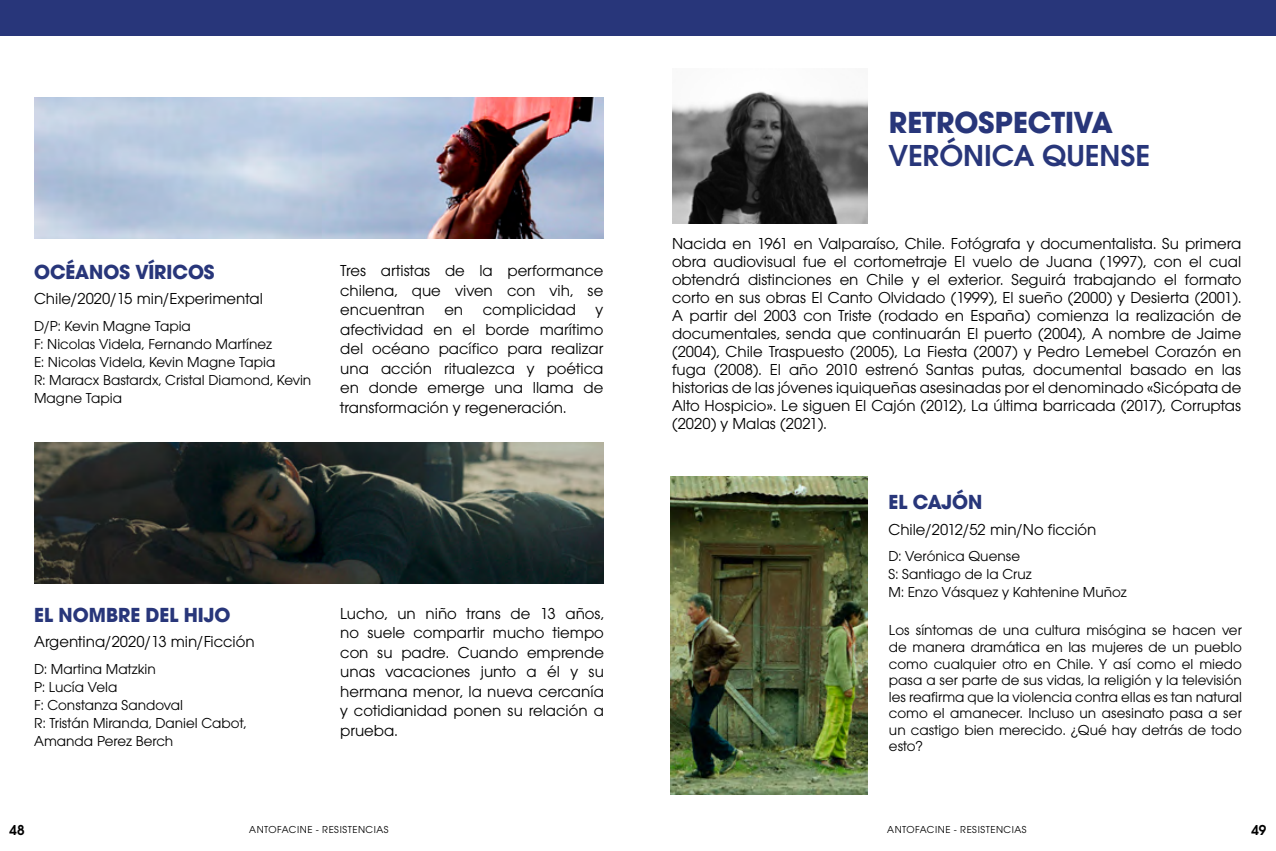
<style>
.page{position:relative;width:1276px;height:851px;background:#fff}
.page>*{position:absolute;margin:0;border:0;box-sizing:border-box;transform-origin:0 0}
.t1{font:600 31.5px "Avant Gard EF";color:#28367a}
.t2{font:700 31.5px "Avant Gard EF";color:#28367a}
.t3{font:700 21px "Avant Gard EF";color:#28367a}
.t4{font:16.5px/19.5px "Avant Gard EF";color:#000;text-align:justify}
.t5{font:15px/18px "Avant Gard EF";color:#000}
.t6{font:600 15px "Avant Gard EF";color:#000}
.t7{font:10.5px "Avant Gard EF";letter-spacing:.05em;color:#000}
</style>
<div class="page">
<img style="left:672px;top:91px;width:195px;height:132px">
<div style="left:0;top:0;width:1276px;height:36px;background:#28367a"></div>
<img style="left:670px;top:476px;width:197px;height:318px">
<img style="left:34px;top:97px;width:570px;height:141px">
<img style="left:34px;top:442px;width:570px;height:141px">
<p class="t3" style="left:34px;top:259px;width:182px">OCÉANOS VÍRICOS</p>
<p class="t4" style="left:34px;top:289px;width:230px">Chile/2020/15 min/Experimental</p>
<p class="t5" style="left:34px;top:317px;width:279px">D/P: Kevin Magne Tapia<br>F: Nicolas Videla, Fernando Martínez<br>E: Nicolas Videla, Kevin Magne Tapia<br>R: Maracx Bastardx, Cristal Diamond, Kevin<br>Magne Tapia</p>
<p class="t4" style="left:340px;top:261px;width:265px">Tres artistas de la performance chilena, que viven con vih, se encuentran en complicidad y afectividad en el borde marítimo del océano pacífico para realizar una acción ritualezca y poética en donde emerge una llama de transformación y regeneración.</p>
<p class="t3" style="left:34px;top:602px;width:198px">EL NOMBRE DEL HIJO</p>
<p class="t4" style="left:34px;top:631px;width:222px">Argentina/2020/13 min/Ficción</p>
<p class="t5" style="left:34px;top:659px;width:214px">D: Martina Matzkin<br>P: Lucía Vela<br>F: Constanza Sandoval<br>R: Tristán Miranda, Daniel Cabot,<br>Amanda Perez Berch</p>
<p class="t4" style="left:340px;top:603px;width:265px">Lucho, un niño trans de 13 años, no suele compartir mucho tiempo con su padre. Cuando emprende unas vacaciones junto a él y su hermana menor, la nueva cercanía y cotidianidad ponen su relación a prueba.</p>
<h1 class="t2" style="left:889px;top:103px;width:225px">RETROSPECTIVA</h1>
<h1 class="t1" style="left:889px;top:137px;width:263px">VERÓNICA QUENSE</h1>
<p class="t4" style="left:672px;top:234px;width:571px;line-height:18px">Nacida en 1961 en Valparaíso, Chile. Fotógrafa y documentalista. Su primera obra audiovisual fue el cortometraje El vuelo de Juana (1997), con el cual obtendrá distinciones en Chile y el exterior. Seguirá trabajando el formato corto en sus obras El Canto Olvidado (1999), El sueño (2000) y Desierta (2001).<br>A partir del 2003 con Triste (rodado en España) comienza la realización de documentales, senda que continuarán El puerto (2004), A nombre de Jaime (2004), Chile Traspuesto (2005), La Fiesta (2007) y Pedro Lemebel Corazón en fuga (2008). El año 2010 estrenó Santas putas, documental basado en las historias de las jóvenes iquiqueñas asesinadas por el denominado «Sicópata de Alto Hospicio». Le siguen El Cajón (2012), La última barricada (2017), Corruptas (2020) y Malas (2021).</p>
<p class="t3" style="left:888px;top:489px;width:95px">EL CAJÓN</p>
<p class="t4" style="left:888px;top:519px;width:209px">Chile/2012/52 min/No ficción</p>
<p class="t5" style="left:888px;top:547px;width:240px">D: Verónica Quense<br>S: Santiago de la Cruz<br>M: Enzo Vásquez y Kahtenine Muñoz</p>
<p class="t5" style="left:889px;top:622px;width:354px;line-height:16.5px;text-align:justify">Los síntomas de una cultura misógina se hacen ver de manera dramática en las mujeres de un pueblo como cualquier otro en Chile. Y así como el miedo pasa a ser parte de sus vidas, la religión y la televisión les reafirma que la violencia contra ellas es tan natural como el amanecer. Incluso un asesinato pasa a ser un castigo bien merecido. ¿Qué hay detrás de todo esto?</p>
<p class="t6" style="left:10px;top:820px;width:16px">48</p>
<p class="t7" style="left:249px;top:823px;width:141px">ANTOFACINE - RESISTENCIAS</p>
<p class="t7" style="left:887px;top:823px;width:141px">ANTOFACINE - RESISTENCIAS</p>
<p class="t6" style="left:1251px;top:821px;width:16px">49</p>
</div>
